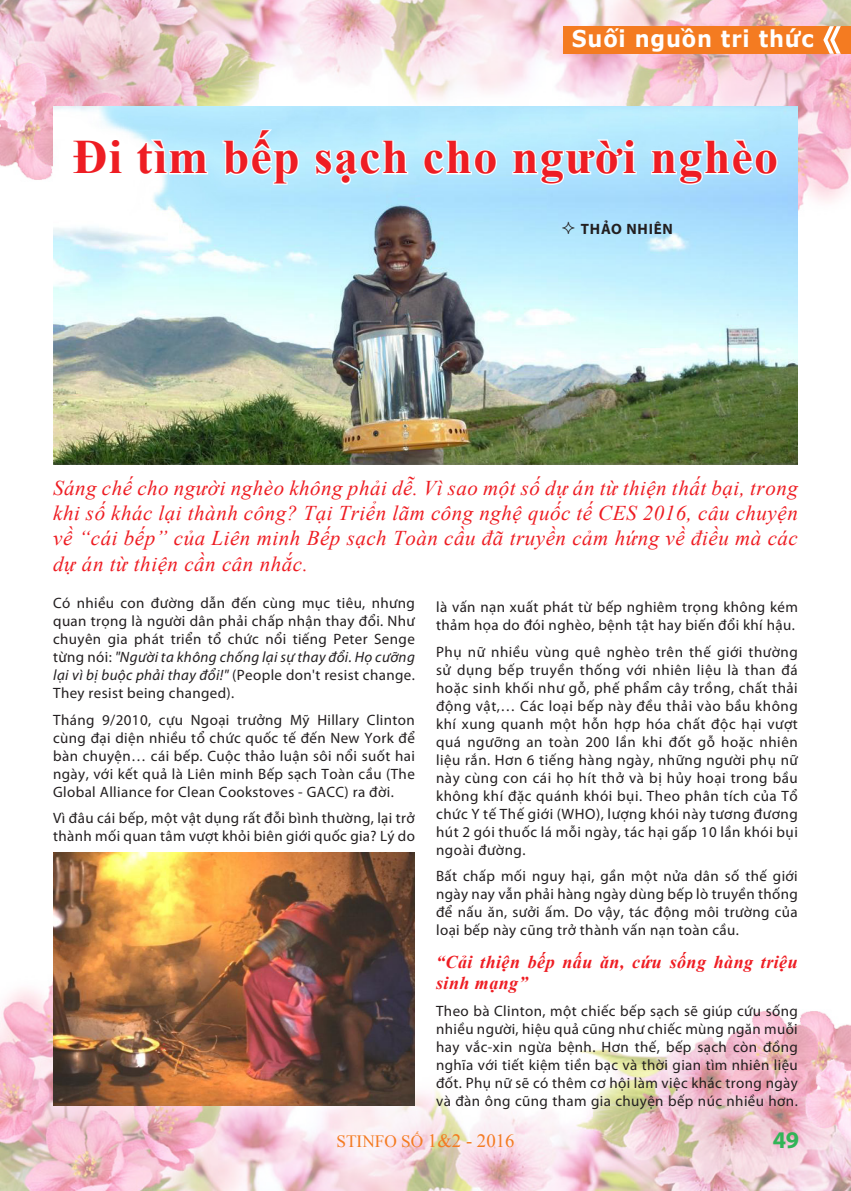
<style>
.page{position:relative;width:851px;height:1191px;background:#fff}
.page>*{position:absolute;margin:0;border:0;box-sizing:border-box;transform-origin:0 0}
.t1{font:700 48px "Times New Roman";letter-spacing:.025em;color:#ee1d23}
.t2{font:700 24px "Myriad Pro";color:#32b457}
.t3{font:700 23.1px "Verdana";letter-spacing:.04em;color:#fff;scale:.91 1}
.t4{font:italic 21px/25.2px "Times New Roman";letter-spacing:.025em;color:#ee1d23;text-align:justify}
.t5{font:italic 700 18px/21.6px "Times New Roman";letter-spacing:.025em;color:#ee1d23}
.t6{font:17.25px "Times New Roman";color:#f47b21}
.t7{font:15px/18px "Myriad Pro";letter-spacing:.025em;color:#231f20;text-align:justify}
.Tacgia{font:700 15px "Myriad Pro";letter-spacing:.05em;color:#231f20}
.s1{font-style:italic}
.s2{font-size:18.75px}
</style>
<div class="page">
<img style="left:0;top:971px;width:850px;height:220px">
<img style="left:0;top:0;width:850px;height:219px">
<div style="left:563px;top:26px;width:287px;height:28px;background:#f47b21"></div>
<svg style="left:823px;top:26px;width:17px;height:28px"></svg>
<img style="left:53px;top:106px;width:744px;height:359px">
<svg style="left:71px;top:138px;width:53px;height:38px"></svg>
<svg style="left:135px;top:138px;width:74px;height:38px"></svg>
<svg style="left:221px;top:128px;width:79px;height:58px"></svg>
<svg style="left:313px;top:139px;width:96px;height:47px"></svg>
<svg style="left:422px;top:139px;width:76px;height:37px"></svg>
<svg style="left:511px;top:138px;width:126px;height:48px"></svg>
<svg style="left:649px;top:138px;width:129px;height:48px"></svg>
<img style="left:53px;top:853px;width:361px;height:253px">
<svg style="left:562px;top:221px;width:12px;height:13px"></svg>
<h3 class="t3" style="left:571px;top:24px;width:267px">Suối nguồn tri thức</h3>
<p class="t1" style="left:73px;top:124px;width:706px">Đi tìm bếp sạch cho người nghèo</p>
<p class="Tacgia" style="left:581px;top:219px;width:93px">THẢO NHIÊN</p>
<p class="t4" style="left:53px;top:475px;width:746px">Sáng chế cho người nghèo không phải dễ. Vì sao một số dự án từ thiện thất bại, trong khi số khác lại thành công? Tại Triển lãm công nghệ quốc tế CES 2016, câu chuyện về “cái bếp” của Liên minh Bếp sạch Toàn cầu đã truyền cảm hứng về điều mà các dự án từ thiện cần cân nhắc.</p>
<p class="t7" style="left:436px;top:598px;width:363px">là vấn nạn xuất phát từ bếp nghiêm trọng không kém thảm họa do đói nghèo, bệnh tật hay biến đổi khí hậu.</p>
<p class="t7" style="left:436px;top:642px;width:363px">Phụ nữ nhiều vùng quê nghèo trên thế giới thường sử dụng bếp truyền thống với nhiên liệu là than đá hoặc sinh khối như gỗ, phế phẩm cây trồng, chất thải động vật,… Các loại bếp này đều thải vào bầu không khí xung quanh một hỗn hợp hóa chất độc hại vượt quá ngưỡng an toàn 200 lần khi đốt gỗ hoặc nhiên liệu rắn. Hơn 6 tiếng hàng ngày, những người phụ nữ này cùng con cái họ hít thở và bị hủy hoại trong bầu không khí đặc quánh khói bụi. Theo phân tích của Tổ chức Y tế Thế giới (WHO), lượng khói này tương đương hút 2 gói thuốc lá mỗi ngày, tác hại gấp 10 lần khói bụi ngoài đường.</p>
<p class="t7" style="left:436px;top:867px;width:363px">Bất chấp mối nguy hại, gần một nửa dân số thế giới ngày nay vẫn phải hàng ngày dùng bếp lò truyền thống để nấu ăn, sưởi ấm. Do vậy, tác động môi trường của loại bếp này cũng trở thành vấn nạn toàn cầu.</p>
<p class="t5" style="left:436px;top:950px;width:363px">“Cải thiện bếp nấu ăn, cứu sống hàng triệu sinh mạng”</p>
<p class="t7" style="left:436px;top:1001px;width:363px">Theo bà Clinton, một chiếc bếp sạch sẽ giúp cứu sống nhiều người, hiệu quả cũng như chiếc mùng ngăn muỗi hay vắc-xin ngừa bệnh. Hơn thế, bếp sạch còn đồng nghĩa với tiết kiệm tiền bạc và thời gian tìm nhiên liệu đốt. Phụ nữ sẽ có thêm cơ hội làm việc khác trong ngày và đàn ông cũng tham gia chuyện bếp núc nhiều hơn.</p>
<p class="t2" style="left:772px;top:1124px;width:28px">49</p>
<p class="t7" style="left:53px;top:594px;width:363px">Có nhiều con đường dẫn đến cùng mục tiêu, nhưng quan trọng là người dân phải chấp nhận thay đổi. Như chuyên gia phát triển tổ chức nổi tiếng Peter Senge từng nói: <span class="s1">"Người ta không chống lại sự thay đổi. Họ cưỡng lại vì bị buộc phải thay đổi!"</span> (People don't resist change.<br>They resist being changed).</p>
<p class="t7" style="left:53px;top:710px;width:363px">Tháng 9/2010, cựu Ngoại trưởng Mỹ Hillary Clinton cùng đại diện nhiều tổ chức quốc tế đến New York để bàn chuyện… cái bếp. Cuộc thảo luận sôi nổi suốt hai ngày, với kết quả là Liên minh Bếp sạch Toàn cầu (The Global Alliance for Clean Cookstoves - GACC) ra đời.</p>
<p class="t7" style="left:53px;top:809px;width:363px">Vì đâu cái bếp, một vật dụng rất đỗi bình thường, lại trở thành mối quan tâm vượt khỏi biên giới quốc gia? Lý do</p>
<p class="t6" style="left:336px;top:1130px;width:179px">STINFO SỐ <span class="s2">1&amp;2 - 2016</span></p>
</div>
